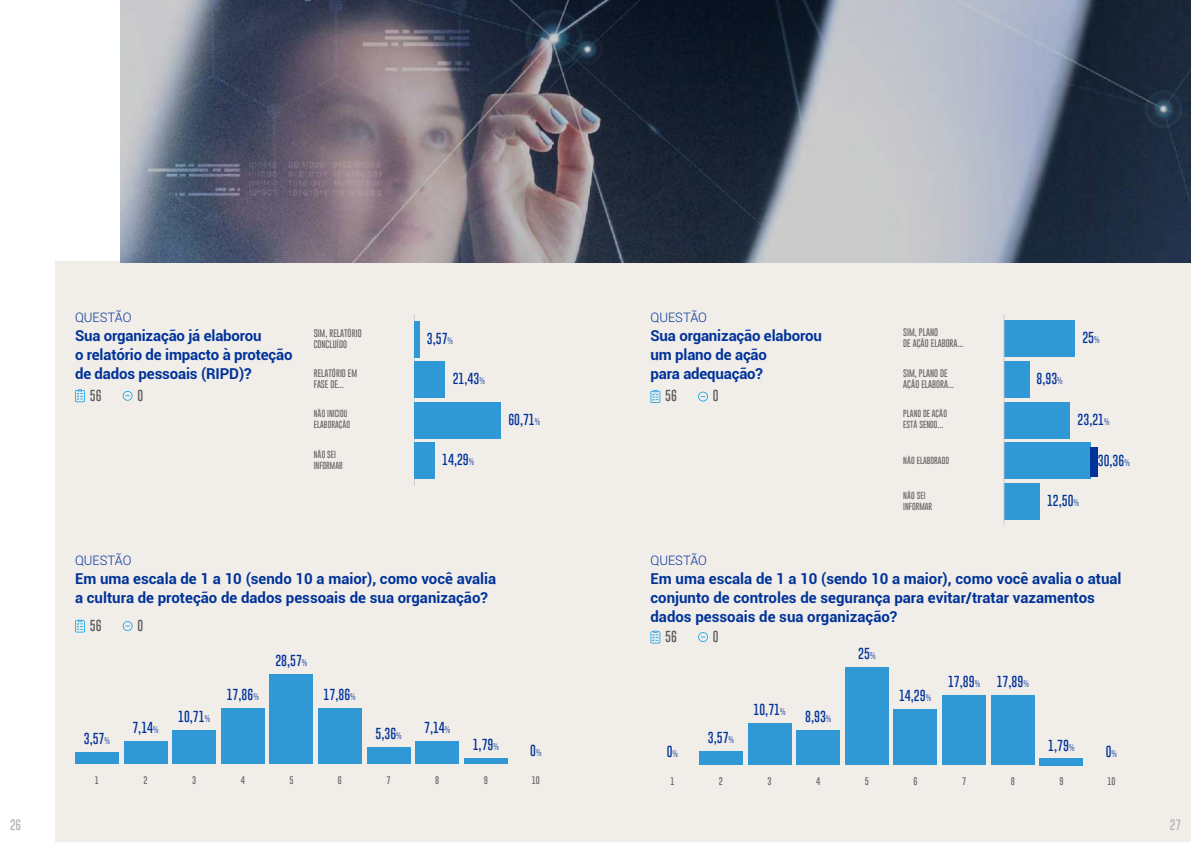
<style>
.page{position:relative;width:1191px;height:842px;background:#fff}
.page>*{position:absolute;margin:0;border:0;box-sizing:border-box;transform-origin:0 0}
.t1{font:700 15px/19px "Roboto";color:#039}
.t2{font:300 13px "Roboto";color:#039}
.t3{font:100 11.6px "Gobold";color:#039}
.t4{font:100 11.6px "Gobold";color:#585b5c}
.t5{font:100 11px "Gobold";color:#b3b3b3}
.t6{font:100 8px/11px "Gobold";color:#666}
.t7{font:100 7.5px/11px "Gobold";color:#666}
.s1{font-size:7px}
</style>
<div class="page">
<div style="left:55px;top:262px;width:1136px;height:580px;background:#f1ede9"></div>
<svg style="left:123px;top:391px;width:9px;height:10px"></svg>
<svg style="left:75px;top:389px;width:10px;height:13px"></svg>
<hr style="left:414px;top:315px;width:1px;height:170px;background:#ccc">
<div style="left:414px;top:442px;width:20px;height:37px;background:#3098d4"></div>
<div style="left:414px;top:402px;width:87px;height:36px;background:#3098d4"></div>
<div style="left:414px;top:361px;width:31px;height:37px;background:#3098d4"></div>
<div style="left:414px;top:321px;width:5px;height:36px;background:#3098d4"></div>
<div style="left:1004px;top:483px;width:35px;height:37px;background:#3098d4"></div>
<div style="left:1004px;top:442px;width:86px;height:37px;background:#3098d4"></div>
<div style="left:1004px;top:402px;width:66px;height:36px;background:#3098d4"></div>
<div style="left:1004px;top:361px;width:25px;height:37px;background:#3098d4"></div>
<div style="left:1004px;top:320px;width:71px;height:37px;background:#3098d4"></div>
<svg style="left:698px;top:392px;width:10px;height:9px"></svg>
<svg style="left:650px;top:390px;width:10px;height:13px"></svg>
<hr style="left:1003px;top:315px;width:1px;height:210px;background:#ccc">
<div style="left:1090px;top:447px;width:8px;height:29px;background:#039"></div>
<svg style="left:123px;top:621px;width:9px;height:10px"></svg>
<svg style="left:75px;top:620px;width:10px;height:12px"></svg>
<div style="left:464px;top:758px;width:44px;height:6px;background:#3098d4"></div>
<div style="left:415px;top:742px;width:44px;height:22px;background:#3098d4"></div>
<div style="left:367px;top:747px;width:43px;height:17px;background:#3098d4"></div>
<div style="left:318px;top:708px;width:44px;height:56px;background:#3098d4"></div>
<div style="left:269px;top:674px;width:44px;height:90px;background:#3098d4"></div>
<div style="left:221px;top:708px;width:44px;height:56px;background:#3098d4"></div>
<div style="left:172px;top:730px;width:44px;height:34px;background:#3098d4"></div>
<div style="left:124px;top:742px;width:43px;height:22px;background:#3098d4"></div>
<div style="left:75px;top:753px;width:44px;height:11px;background:#3098d4"></div>
<svg style="left:698px;top:632px;width:10px;height:10px"></svg>
<svg style="left:650px;top:631px;width:10px;height:12px"></svg>
<div style="left:1039px;top:758px;width:44px;height:7px;background:#3098d4"></div>
<div style="left:990px;top:695px;width:44px;height:70px;background:#3098d4"></div>
<div style="left:942px;top:695px;width:44px;height:70px;background:#3098d4"></div>
<div style="left:893px;top:709px;width:44px;height:56px;background:#3098d4"></div>
<div style="left:845px;top:667px;width:43px;height:98px;background:#3098d4"></div>
<div style="left:796px;top:730px;width:44px;height:35px;background:#3098d4"></div>
<div style="left:747px;top:723px;width:44px;height:42px;background:#3098d4"></div>
<div style="left:699px;top:751px;width:44px;height:14px;background:#3098d4"></div>
<img style="left:120px;top:0;width:1071px;height:262px">
<p class="t2" style="left:75px;top:308px;width:58px">QUESTÃO</p>
<p class="t1" style="left:75px;top:325px;width:219px">Sua organização já elaborou<br>o relatório de impacto à proteção de dados pessoais (RIPD)?</p>
<p class="t6" style="left:314px;top:328px;width:49px">SIM, RELATÓRIO<br>CONCLUÍDO</p>
<p class="t6" style="left:314px;top:368px;width:45px">RELATÓRIO EM<br>FASE DE...</p>
<p class="t7" style="left:314px;top:408px;width:38px">NÃO INICIOU<br>ELABORAÇÃO</p>
<p class="t4" style="left:90px;top:388px;width:13px">56</p>
<p class="t4" style="left:137px;top:388px;width:7px">0</p>
<p class="t7" style="left:314px;top:449px;width:31px">NÃO SEI<br>INFORMAR</p>
<p class="t3" style="left:427px;top:331px;width:28px">3,57<span class="s1">%</span></p>
<p class="t3" style="left:453px;top:371px;width:34px">21,43<span class="s1">%</span></p>
<p class="t3" style="left:508px;top:412px;width:33px">60,71<span class="s1">%</span></p>
<p class="t2" style="left:650px;top:308px;width:58px">QUESTÃO</p>
<p class="t1" style="left:650px;top:325px;width:173px">Sua organização elaborou um plano de ação<br>para adequação?</p>
<p class="t6" style="left:903px;top:327px;width:62px">SIM, PLANO<br>DE AÇÃO ELABORA...</p>
<p class="t6" style="left:903px;top:368px;width:52px">SIM, PLANO DE<br>AÇÃO ELABORA...</p>
<p class="t7" style="left:903px;top:408px;width:45px">PLANO DE AÇÃO<br>ESTÁ SENDO...</p>
<p class="t4" style="left:665px;top:388px;width:13px">56</p>
<p class="t4" style="left:713px;top:388px;width:7px">0</p>
<p class="t3" style="left:442px;top:452px;width:34px">14,29<span class="s1">%</span></p>
<p class="t7" style="left:903px;top:455px;width:47px">NÃO ELABORADO</p>
<p class="t7" style="left:903px;top:490px;width:31px">NÃO SEI<br>INFORMAR</p>
<p class="t3" style="left:1036px;top:371px;width:28px">8,93<span class="s1">%</span></p>
<p class="t3" style="left:1082px;top:330px;width:19px">25<span class="s1">%</span></p>
<p class="t3" style="left:1077px;top:412px;width:34px">23,21<span class="s1">%</span></p>
<p class="t3" style="left:1097px;top:453px;width:33px">30,36<span class="s1">%</span></p>
<p class="t3" style="left:1047px;top:493px;width:33px">12,50<span class="s1">%</span></p>
<p class="t2" style="left:75px;top:552px;width:58px">QUESTÃO</p>
<p class="t1" style="left:75px;top:569px;width:423px">Em uma escala de 1 a 10 (sendo 10 a maior), como você avalia a cultura de proteção de dados pessoais de sua organização?</p>
<p class="t4" style="left:90px;top:618px;width:13px">56</p>
<p class="t4" style="left:137px;top:618px;width:7px">0</p>
<p class="t2" style="left:650px;top:552px;width:58px">QUESTÃO</p>
<p class="t1" style="left:650px;top:569px;width:472px">Em uma escala de 1 a 10 (sendo 10 a maior), como você avalia o atual conjunto de controles de segurança para evitar/tratar vazamentos dados pessoais de sua organização?</p>
<p class="t4" style="left:665px;top:629px;width:13px">56</p>
<p class="t4" style="left:713px;top:629px;width:7px">0</p>
<p class="t3" style="left:275px;top:653px;width:34px">28,57<span class="s1">%</span></p>
<p class="t3" style="left:858px;top:646px;width:19px">25<span class="s1">%</span></p>
<p class="t3" style="left:84px;top:731px;width:28px">3,57<span class="s1">%</span></p>
<p class="t3" style="left:132px;top:720px;width:28px">7,14<span class="s1">%</span></p>
<p class="t3" style="left:178px;top:709px;width:33px">10,71<span class="s1">%</span></p>
<p class="t3" style="left:227px;top:687px;width:34px">17,86<span class="s1">%</span></p>
<p class="t3" style="left:323px;top:687px;width:34px">17,86<span class="s1">%</span></p>
<p class="t3" style="left:375px;top:726px;width:28px">5,36<span class="s1">%</span></p>
<p class="t3" style="left:424px;top:720px;width:28px">7,14<span class="s1">%</span></p>
<p class="t3" style="left:473px;top:737px;width:28px">1,79<span class="s1">%</span></p>
<p class="t3" style="left:530px;top:743px;width:13px">0<span class="s1">%</span></p>
<p class="t3" style="left:667px;top:744px;width:13px">0<span class="s1">%</span></p>
<p class="t3" style="left:708px;top:730px;width:28px">3,57<span class="s1">%</span></p>
<p class="t3" style="left:753px;top:701px;width:33px">10,71<span class="s1">%</span></p>
<p class="t3" style="left:805px;top:709px;width:28px">8,93<span class="s1">%</span></p>
<p class="t3" style="left:899px;top:688px;width:34px">14,29<span class="s1">%</span></p>
<p class="t3" style="left:948px;top:674px;width:34px">17,89<span class="s1">%</span></p>
<p class="t3" style="left:996px;top:674px;width:34px">17,89<span class="s1">%</span></p>
<p class="t3" style="left:1048px;top:738px;width:28px">1,79<span class="s1">%</span></p>
<p class="t3" style="left:1105px;top:744px;width:13px">0<span class="s1">%</span></p>
<p class="t6" style="left:95px;top:774px;width:6px">1</p>
<p class="t6" style="left:143px;top:774px;width:6px">2</p>
<p class="t6" style="left:192px;top:774px;width:6px">3</p>
<p class="t6" style="left:241px;top:774px;width:6px">4</p>
<p class="t6" style="left:289px;top:774px;width:6px">5</p>
<p class="t6" style="left:338px;top:774px;width:6px">6</p>
<p class="t6" style="left:386px;top:774px;width:6px">7</p>
<p class="t6" style="left:435px;top:774px;width:6px">8</p>
<p class="t6" style="left:484px;top:774px;width:6px">9</p>
<p class="t6" style="left:532px;top:774px;width:10px">10</p>
<p class="t6" style="left:670px;top:776px;width:6px">1</p>
<p class="t6" style="left:719px;top:776px;width:6px">2</p>
<p class="t6" style="left:767px;top:776px;width:6px">3</p>
<p class="t6" style="left:816px;top:776px;width:6px">4</p>
<p class="t6" style="left:865px;top:776px;width:6px">5</p>
<p class="t6" style="left:913px;top:776px;width:6px">6</p>
<p class="t6" style="left:962px;top:776px;width:6px">7</p>
<p class="t6" style="left:1010px;top:776px;width:6px">8</p>
<p class="t6" style="left:1059px;top:776px;width:6px">9</p>
<p class="t6" style="left:1107px;top:776px;width:10px">10</p>
<p class="t5" style="left:10px;top:817px;width:13px">26</p>
<p class="t5" style="left:1169px;top:817px;width:13px">27</p>
</div>
